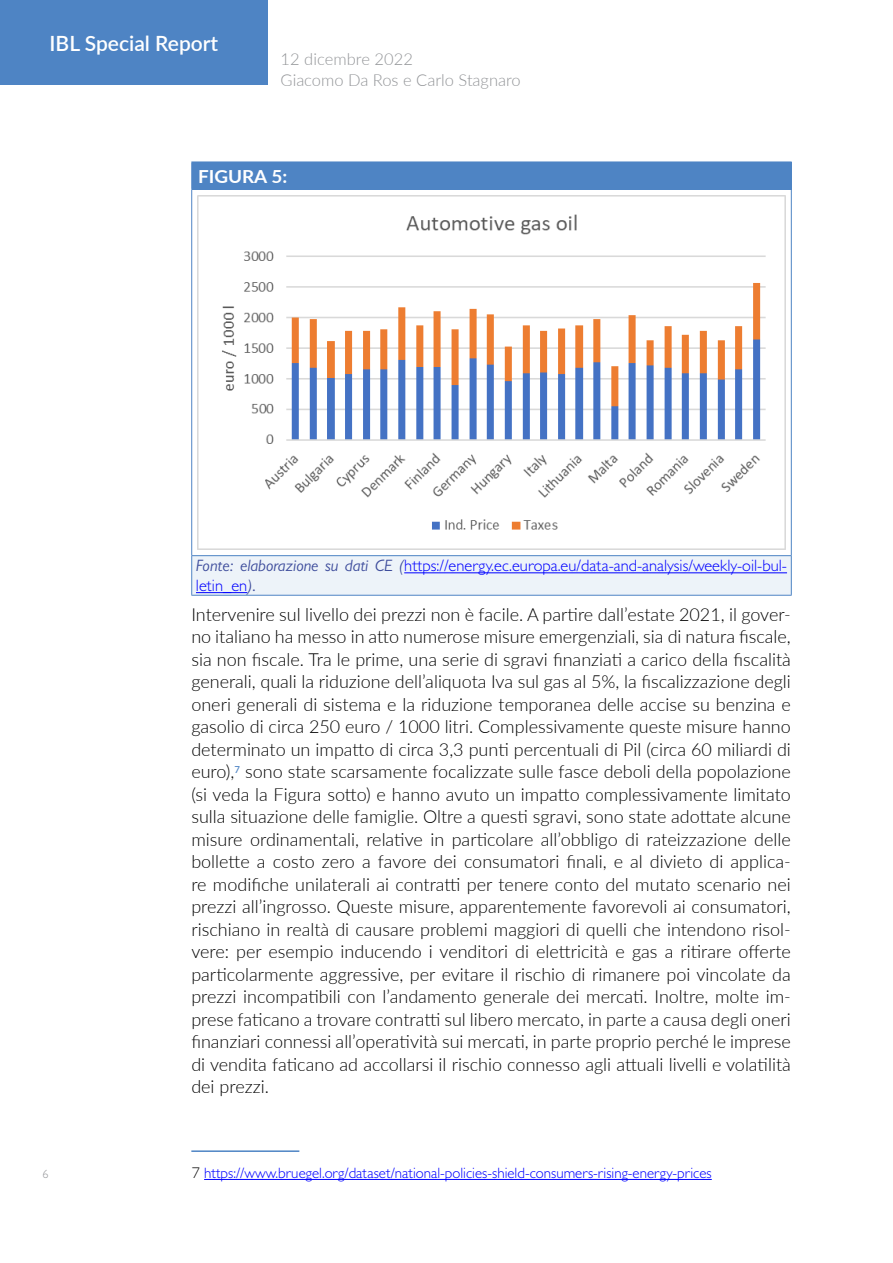
<style>
.page{position:relative;width:893px;height:1263px;background:#fff}
.page>*{position:absolute;margin:0;border:0;box-sizing:border-box;transform-origin:0 0}
.t1{font:600 21px "Lato";color:#fff}
.t2{font:300 18px/22.5px "Lato";color:#000;text-align:justify}
.t3{font:700 18px "Lato";color:#fff;scale:1.05 1}
.t4{font:300 16.5px/19.8px "Gill Sans MT Pro";color:#00f}
.t5{font:300 16.5px/20.4px "Lato";color:#939598}
.t6{font:300 15px "Gill Sans MT Pro";color:#00f}
.t7{font:300 12px "Gill Sans MT Pro";color:#939598}
.s1{font-weight:400;font-style:italic;color:#3e4d9c}
.s2{font-family:"Lato";color:#000}
</style>
<div class="page">
<div style="left:0;top:0;width:268px;height:85px;background:#4e84c4"></div>
<div style="left:192px;top:162px;width:599px;height:27px;background:#4e84c4"></div>
<div style="left:192px;top:556px;width:599px;height:39px;background:#edf3f9"></div>
<hr style="left:191px;top:189px;width:601px;height:1px;background:#4e84c4">
<svg style="left:191px;top:162px;width:1px;height:27px"></svg>
<svg style="left:791px;top:162px;width:1px;height:27px"></svg>
<hr style="left:191px;top:190px;width:1px;height:365px;background:#4e84c4">
<hr style="left:791px;top:190px;width:1px;height:365px;background:#4e84c4">
<hr style="left:191px;top:555px;width:601px;height:1px;background:#4e84c4">
<hr style="left:191px;top:556px;width:1px;height:39px;background:#4e84c4">
<hr style="left:791px;top:556px;width:1px;height:39px;background:#4e84c4">
<hr style="left:191px;top:595px;width:601px;height:1px;background:#4e84c4">
<img style="left:197px;top:196px;width:589px;height:353px">
<hr style="left:404px;top:572px;width:383px;height:1px;background:#00f">
<hr style="left:196px;top:592px;width:51px;height:1px;background:#00f">
<hr style="left:191px;top:1150px;width:108px;height:2px;background:#4e84c4">
<hr style="left:204px;top:1179px;width:508px;height:1px;background:#00f">
<p class="t1" style="left:50px;top:28px;width:170px">IBL Special Report</p>
<p class="t5" style="left:281px;top:49px;width:242px">12 dicembre 2022<br>Giacomo Da Ros e Carlo Stagnaro</p>
<p class="t3" style="left:198px;top:163px;width:86px">FIGURA 5:</p>
<p class="t7" style="left:43px;top:1167px;width:7px">6</p>
<p class="t4" style="left:196px;top:555px;width:593px"><span class="s1">Fonte: elaborazione su dati CE (</span>https://energy.ec.europa.eu/data-and-analysis/weekly-oil-bul&shy;letin_en<span class="s1">).</span></p>
<p class="t2" style="left:191px;top:602px;width:601px">Intervenire sul livello dei prezzi non è facile. A partire dall’estate 2021, il gover&shy;no italiano ha messo in atto numerose misure emergenziali, sia di natura fiscale, sia non fiscale. Tra le prime, una serie di sgravi finanziati a carico della fiscalità generali, quali la riduzione dell’aliquota Iva sul gas al 5%, la fiscalizzazione degli oneri generali di sistema e la riduzione temporanea delle accise su benzina e gasolio di circa 250 euro / 1000 litri. Complessivamente queste misure hanno determinato un impatto di circa 3,3 punti percentuali di Pil (circa 60 miliardi di euro),<sup>7</sup> sono state scarsamente focalizzate sulle fasce deboli della popolazione (si veda la Figura sotto) e hanno avuto un impatto complessivamente limitato sulla situazione delle famiglie. Oltre a questi sgravi, sono state adottate alcune misure ordinamentali, relative in particolare all’obbligo di rateizzazione delle bollette a costo zero a favore dei consumatori finali, e al divieto di applica&shy;re modifiche unilaterali ai contratti per tenere conto del mutato scenario nei prezzi all’ingrosso. Queste misure, apparentemente favorevoli ai consumatori, rischiano in realtà di causare problemi maggiori di quelli che intendono risol&shy;vere: per esempio inducendo i venditori di elettricità e gas a ritirare offerte particolarmente aggressive, per evitare il rischio di rimanere poi vincolate da prezzi incompatibili con l’andamento generale dei mercati. Inoltre, molte im&shy;prese faticano a trovare contratti sul libero mercato, in parte a causa degli oneri finanziari connessi all’operatività sui mercati, in parte proprio perché le imprese di vendita faticano ad accollarsi il rischio connesso agli attuali livelli e volatilità dei prezzi.</p>
<p class="t6" style="left:191px;top:1164px;width:522px"><span class="s2">7</span> https://www.bruegel.org/dataset/national-policies-shield-consumers-rising-energy-prices</p>
</div>
